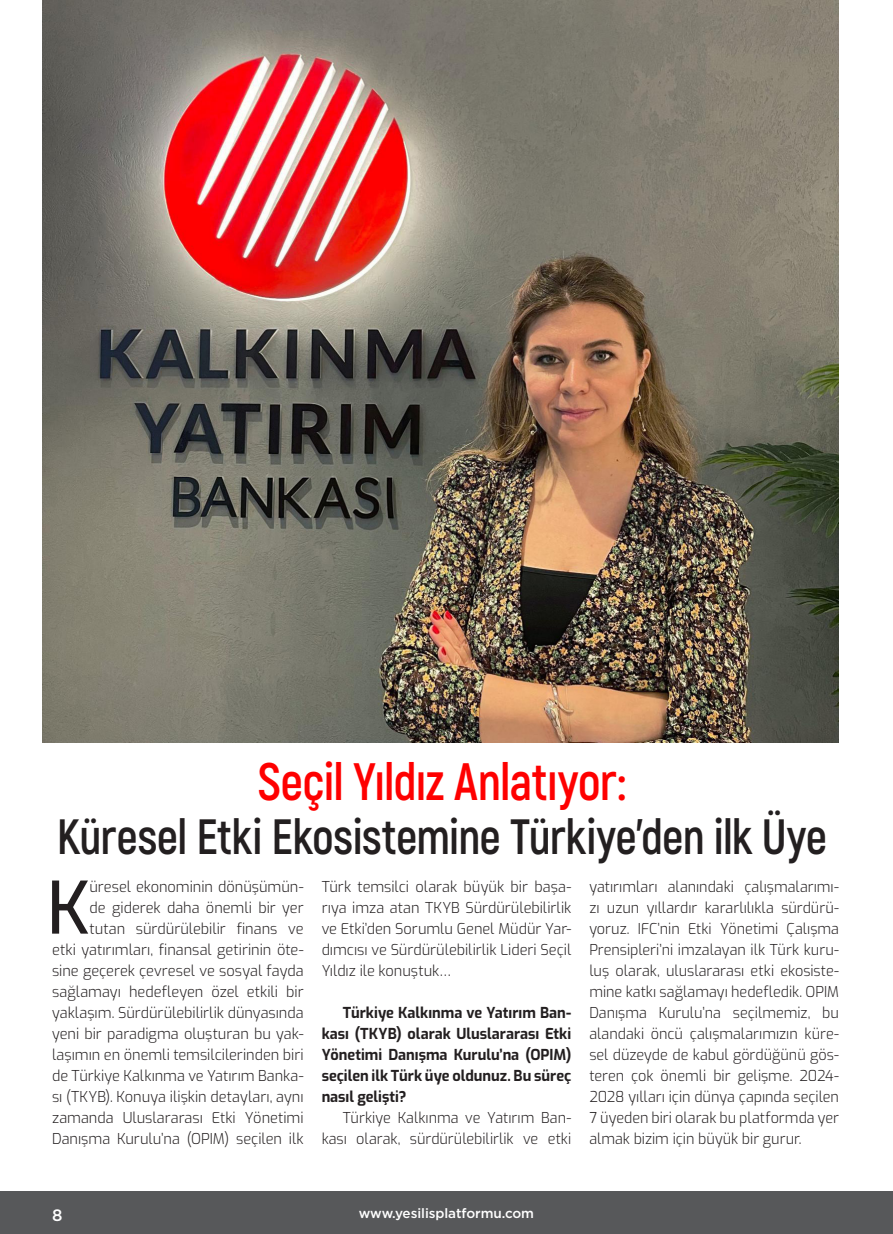
<style>
.page{position:relative;width:893px;height:1234px;background:#fff}
.page>*{position:absolute;margin:0;border:0;box-sizing:border-box;transform-origin:0 0}
.t1{font:500 72px "Exo";color:#231f20}
.t2{font:700 52.5px "Akrobat";letter-spacing:-.015em;color:#fe0000;scale:.95 1}
.t3{font:700 49.5px "Akrobat";letter-spacing:-.015em;color:#231f20;scale:.95 1}
.t4{font:500 16.5px "Gotham";color:#fff}
.t5{font:300 15px/21px "Exo";color:#231f20;text-align:right}
.t6{font:300 15px/21px "Exo";color:#231f20;text-align:right;scale:.96 1}
.t7{font:700 15px/21px "Exo";color:#231f20;text-align:justify}
.t8{font:500 13.5px "Gotham";letter-spacing:-.005em;color:#fff}
</style>
<div class="page">
<div style="left:0;top:1191px;width:893px;height:42px;background:#57585a"></div>
<img style="left:43px;top:0;width:796px;height:742px">
<p class="t2" style="left:258px;top:749px;width:389px">Seçil Yıldız Anlatıyor:</p>
<p class="t3" style="left:57px;top:806px;width:812px">Küresel Etki Ekosistemine Türkiye’den ilk Üye</p>
<p class="t5" style="left:322px;top:874px;width:251px;text-align:justify">Türk temsilci olarak büyük bir başa&shy;rıya imza atan TKYB Sürdürülebilirlik ve Etki’den Sorumlu Genel Müdür Yar&shy;dımcısı ve Sürdürülebilirlik Lideri Seçil Yıldız ile konuştuk…</p>
<p class="t7" style="left:322px;top:1000px;width:251px;text-indent:21px">Türkiye Kalkınma ve Yatırım Ban&shy;kası (TKYB) olarak Uluslararası Etki Yönetimi Danışma Kurulu’na (OPIM) seçilen ilk Türk üye oldunuz. Bu süreç nasıl gelişti?</p>
<p class="t6" style="left:322px;top:1105px;width:262px">Türkiye Kalkınma ve Yatırım Ban&shy;kası olarak, sürdürülebilirlik ve etki</p>
<p class="t5" style="left:52px;top:874px;width:253px">üresel ekonominin dönüşümün-<br>de giderek daha önemli bir yer tutan sürdürülebilir finans ve<br>etki yatırımları, finansal getirinin öte&shy;sine geçerek çevresel ve sosyal fayda sağlamayı hedefleyen özel etkili bir yaklaşım. Sürdürülebilirlik dünyasında yeni bir paradigma oluşturan bu yak&shy;laşımın en önemli temsilcilerinden biri de Türkiye Kalkınma ve Yatırım Banka&shy;sı (TKYB). Konuya ilişkin detayları, aynı zamanda Uluslararası Etki Yönetimi Danışma Kurulu’na (OPIM) seçilen ilk</p>
<p class="t6" style="left:589px;top:874px;width:262px;text-align:justify">yatırımları alanındaki çalışmalarımı&shy;zı uzun yıllardır kararlılıkla sürdürü&shy;yoruz. IFC’nin Etki Yönetimi Çalışma Prensipleri’ni imzalayan ilk Türk kuru&shy;luş olarak, uluslararası etki ekosiste&shy;mine katkı sağlamayı hedefledik. OPIM Danışma Kurulu’na seçilmemiz, bu alandaki öncü çalışmalarımızın küre&shy;sel düzeyde de kabul gördüğünü gös&shy;teren çok önemli bir gelişme. 2024- 2028 yılları için dünya çapında seçilen 7 üyeden biri olarak bu platformda yer almak bizim için büyük bir gurur.</p>
<p class="t1" style="left:47px;top:855px;width:45px">K</p>
<p class="t4" style="left:52px;top:1203px;width:12px">8</p>
<p class="t8" style="left:359px;top:1204px;width:177px">www.yesilisplatformu.com</p>
</div>
